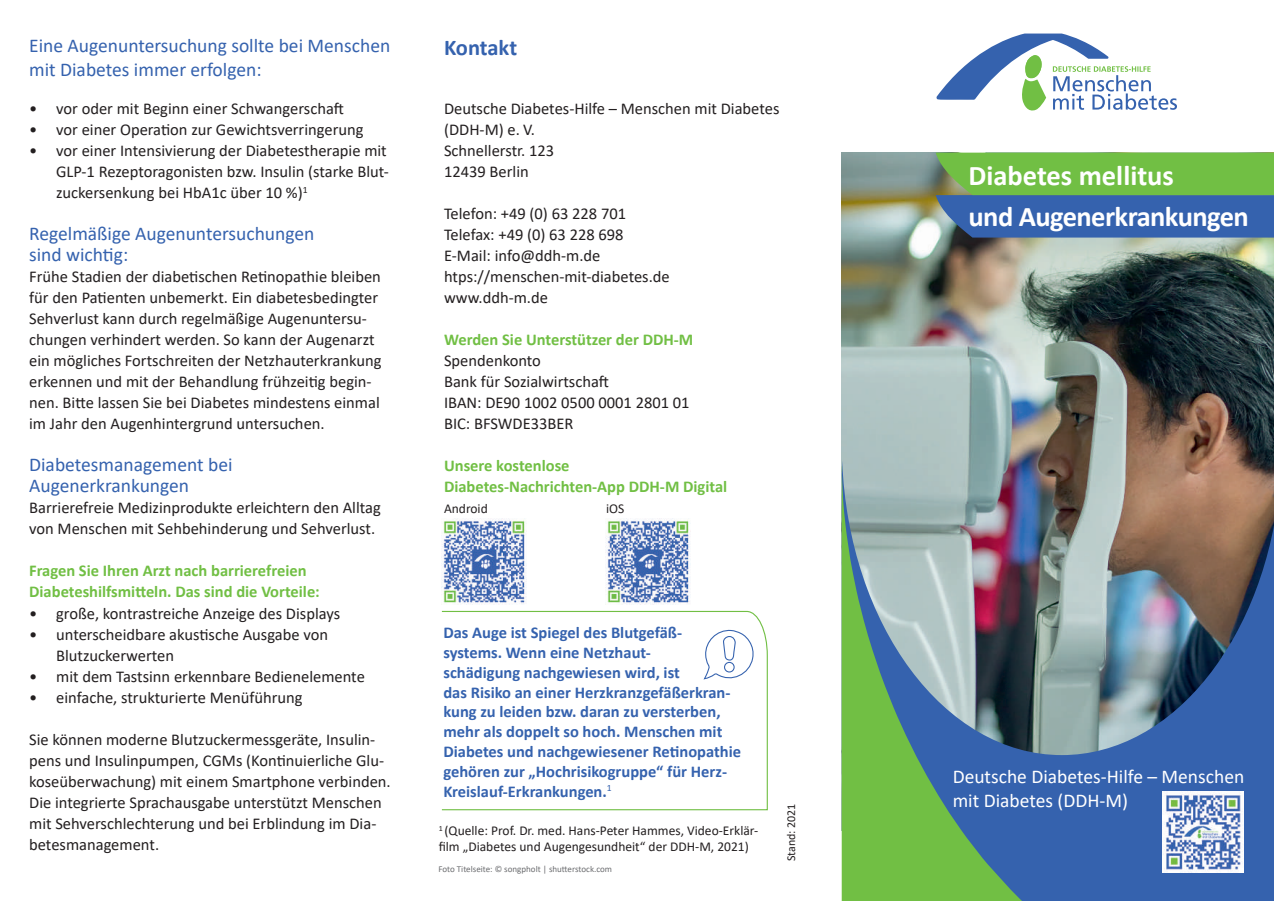
<style>
.page{position:relative;width:1274px;height:901px;background:#fff}
.page>*{position:absolute;margin:0;border:0;box-sizing:border-box;transform-origin:0 0}
.t1{font:700 28.5px/40.5px "Calibri";letter-spacing:-.02em;color:#fff}
.t2{font:700 22.5px "Calibri";letter-spacing:-.01em;color:#3562ae}
.t3{font:19.5px/21px "Calibri";color:#3562ae}
.t4{font:19.5px/23.4px "Calibri";color:#fff}
.t5{font:16.5px/21px "Calibri";color:#231f20}
.t6{font:700 16.5px/19.8px "Calibri";color:#3562ae}
.t7{font:700 16.5px/21px "Calibri";color:#71bf44}
.t8{font:13.5px/16.2px "Calibri";color:#231f20}
.t9{font:12px "Calibri";color:#231f20}
.t10{font:9px "Calibri";color:#6c6d70}
</style>
<div class="page">
<img style="left:841px;top:152px;width:432px;height:308px">
<svg style="left:936px;top:34px;width:240px;height:76px"></svg>
<svg style="left:935px;top:152px;width:338px;height:85px;background:#569178"></svg>
<img style="left:841px;top:460px;width:432px;height:440px">
<svg style="left:841px;top:466px;width:190px;height:434px;background:#759887"></svg>
<svg style="left:441px;top:610px;width:327px;height:200px"></svg>
<svg style="left:703px;top:629px;width:51px;height:53px"></svg>
<img style="left:442px;top:518px;width:85px;height:85px">
<img style="left:605px;top:518px;width:85px;height:85px">
<img style="left:1162px;top:791px;width:80px;height:80px">
<p class="t3" style="left:29px;top:34px;width:362px;line-height:23.4px">Eine Augenuntersuchung sollte bei Menschen mit Diabetes immer erfolgen:</p>
<p class="t5" style="left:29px;top:97px;width:316px">• vor oder mit Beginn einer Schwangerschaft</p>
<p class="t5" style="left:29px;top:118px;width:336px">• vor einer Operation zur Gewichtsverringerung</p>
<p class="t5" style="left:56px;top:139px;width:334px;text-indent:-27px">• vor einer Intensivierung der Diabetestherapie mit<br>GLP-1 Rezeptoragonisten bzw. Insulin (starke Blut&shy;zuckersenkung bei HbA1c über 10 %)<sup>1</sup></p>
<p class="t3" style="left:29px;top:222px;width:287px">Regelmäßige Augenuntersuchungen sind wichtig:</p>
<p class="t5" style="left:29px;top:265px;width:354px">Frühe Stadien der diabetischen Retinopathie bleiben für den Patienten unbemerkt. Ein diabetesbedingter Sehverlust kann durch regelmäßige Augenuntersu&shy;chungen verhindert werden. So kann der Augenarzt ein mögliches Fortschreiten der Netzhauterkrankung erkennen und mit der Behandlung frühzeitig begin&shy;nen. Bitte lassen Sie bei Diabetes mindestens einmal im Jahr den Augenhintergrund untersuchen.</p>
<p class="t3" style="left:29px;top:453px;width:205px">Diabetesmanagement bei<br>Augenerkrankungen</p>
<p class="t5" style="left:29px;top:496px;width:353px">Barrierefreie Medizinprodukte erleichtern den Alltag von Menschen mit Sehbehinderung und Sehverlust.</p>
<p class="t7" style="left:29px;top:560px;width:292px">Fragen Sie Ihren Arzt nach barrierefreien<br>Diabeteshilfsmitteln. Das sind die Vorteile:</p>
<p class="t5" style="left:29px;top:601px;width:312px">• große, kontrastreiche Anzeige des Displays</p>
<p class="t5" style="left:56px;top:622px;width:273px;text-indent:-27px">• unterscheidbare akustische Ausgabe von<br>Blutzuckerwerten</p>
<p class="t5" style="left:29px;top:664px;width:337px">• mit dem Tastsinn erkennbare Bedienelemente</p>
<p class="t5" style="left:29px;top:685px;width:275px">• einfache, strukturierte Menüführung</p>
<p class="t5" style="left:29px;top:727px;width:363px">Sie können moderne Blutzuckermessgeräte, Insulin&shy;pens und Insulinpumpen, CGMs (Kontinuierliche Glu&shy;koseüberwachung) mit einem Smartphone verbinden.<br>Die integrierte Sprachausgabe unterstützt Menschen mit Sehverschlechterung und bei Erblindung im Dia&shy;betesmanagement.</p>
<h2 class="t2" style="left:444px;top:31px;width:75px">Kontakt</h2>
<p class="t5" style="left:444px;top:97px;width:337px">Deutsche Diabetes-Hilfe – Menschen mit Diabetes (DDH-M) e. V.<br>Schnellerstr. 123<br>12439 Berlin</p>
<p class="t5" style="left:444px;top:202px;width:227px">Telefon: +49 (0) 63 228 701<br>Telefax: +49 (0) 63 228 698<br>E-Mail: info@ddh-m.de htps://menschen-mit-diabetes.de www.ddh-m.de</p>
<p class="t7" style="left:444px;top:329px;width:251px">Werden Sie Unterstützer der DDH-M</p>
<p class="t5" style="left:444px;top:349px;width:247px">Spendenkonto<br>Bank für Sozialwirtschaft<br>IBAN: DE90 1002 0500 0001 2801 01<br>BIC: BFSWDE33BER</p>
<p class="t7" style="left:444px;top:455px;width:285px">Unsere kostenlose<br>Diabetes-Nachrichten-App DDH-M Digital</p>
<p class="t8" style="left:444px;top:500px;width:45px">Android</p>
<p class="t8" style="left:606px;top:500px;width:20px">iOS</p>
<p class="t6" style="left:443px;top:622px;width:299px">Das Auge ist Spiegel des Blutgefäß&shy;systems. Wenn eine Netzhaut-<br>schädigung nachgewiesen wird, ist<br>das Risiko an einer Herzkranzgefäßerkran&shy;kung zu leiden bzw. daran zu versterben, mehr als doppelt so hoch. Menschen mit Diabetes und nachgewiesener Retinopathie gehören zur „Hochrisikogruppe“ für Herz-Kreislauf-Erkrankungen.<sup>1</sup></p>
<p class="t8" style="left:438px;top:821px;width:321px"><sup>1</sup> (Quelle: Prof. Dr. med. Hans-Peter Hammes, Video-Erklär&shy;film „Diabetes und Augengesundheit“ der DDH-M, 2021)</p>
<p class="t10" style="left:438px;top:862px;width:175px">Foto Titelseite: © songpholt | shutterstock.com</p>
<p class="t9" style="left:782px;top:861px;width:59px;rotate:-90deg">Stand: 2021</p>
<h1 class="t1" style="left:968px;top:155px;width:282px">Diabetes mellitus<br>und Augenerkrankungen</h1>
<p class="t4" style="left:952px;top:764px;width:293px">Deutsche Diabetes-Hilfe – Menschen mit Diabetes (DDH-M)</p>
</div>
